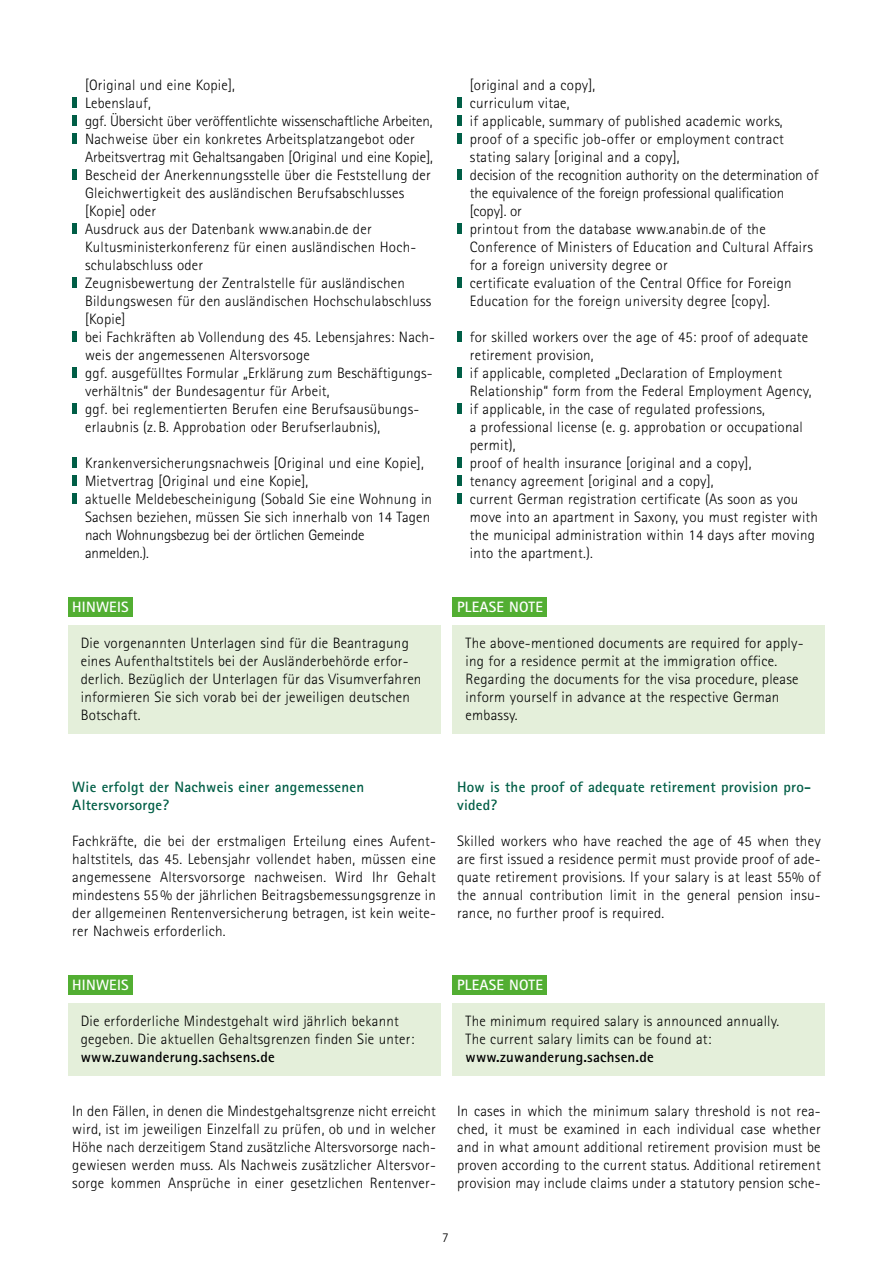
<style>
.page{position:relative;width:893px;height:1263px;background:#fff}
.page>*{position:absolute;margin:0;border:0;box-sizing:border-box;transform-origin:0 0}
.t1{font:300 15px/18px "Rotis Sans Serif Pro";letter-spacing:.015em;color:#000}
.t2{font:700 15px/18px "Rotis Sans Serif Pro";letter-spacing:.015em;color:#005e46}
.t3{font:700 15px "Rotis Sans Serif Pro";letter-spacing:.015em;color:#000}
.t4{font:700 15px "Rotis Sans Serif Pro";letter-spacing:.015em;color:#fff}
.t5{font:300 13.5px "Rotis Sans Serif Pro";color:#000}
</style>
<div class="page">
<div style="left:68px;top:597px;width:65px;height:19px;background:#52ae32"></div>
<div style="left:68px;top:625px;width:372px;height:108px;background:#e4efda"></div>
<div style="left:68px;top:975px;width:65px;height:19px;background:#52ae32"></div>
<div style="left:68px;top:1003px;width:372px;height:72px;background:#e4efda"></div>
<div style="left:72px;top:98px;width:5px;height:10px;background:#005e46"></div>
<div style="left:72px;top:116px;width:5px;height:10px;background:#005e46"></div>
<div style="left:72px;top:134px;width:5px;height:10px;background:#005e46"></div>
<div style="left:72px;top:170px;width:5px;height:10px;background:#005e46"></div>
<div style="left:72px;top:224px;width:5px;height:10px;background:#005e46"></div>
<div style="left:72px;top:278px;width:5px;height:10px;background:#005e46"></div>
<div style="left:72px;top:332px;width:5px;height:10px;background:#005e46"></div>
<div style="left:72px;top:368px;width:5px;height:10px;background:#005e46"></div>
<div style="left:72px;top:404px;width:5px;height:10px;background:#005e46"></div>
<div style="left:72px;top:458px;width:5px;height:10px;background:#005e46"></div>
<div style="left:72px;top:476px;width:5px;height:10px;background:#005e46"></div>
<div style="left:72px;top:494px;width:5px;height:10px;background:#005e46"></div>
<div style="left:453px;top:597px;width:94px;height:19px;background:#52ae32"></div>
<div style="left:453px;top:625px;width:372px;height:108px;background:#e4efda"></div>
<div style="left:453px;top:975px;width:94px;height:19px;background:#52ae32"></div>
<div style="left:453px;top:1003px;width:372px;height:72px;background:#e4efda"></div>
<div style="left:457px;top:98px;width:5px;height:10px;background:#005e46"></div>
<div style="left:457px;top:116px;width:5px;height:10px;background:#005e46"></div>
<div style="left:457px;top:134px;width:5px;height:10px;background:#005e46"></div>
<div style="left:457px;top:170px;width:5px;height:10px;background:#005e46"></div>
<div style="left:457px;top:224px;width:5px;height:10px;background:#005e46"></div>
<div style="left:457px;top:278px;width:5px;height:10px;background:#005e46"></div>
<div style="left:457px;top:332px;width:5px;height:10px;background:#005e46"></div>
<div style="left:457px;top:368px;width:5px;height:10px;background:#005e46"></div>
<div style="left:457px;top:404px;width:5px;height:10px;background:#005e46"></div>
<div style="left:457px;top:458px;width:5px;height:10px;background:#005e46"></div>
<div style="left:457px;top:476px;width:5px;height:10px;background:#005e46"></div>
<div style="left:457px;top:494px;width:5px;height:10px;background:#005e46"></div>
<p class="t1" style="left:85px;top:76px;width:352px">[Original und eine Kopie],<br>Lebenslauf,<br>ggf. Übersicht über veröffentlichte wissenschaftliche Arbeiten, Nachweise über ein konkretes Arbeitsplatzangebot oder Arbeitsvertrag mit Gehaltsangaben [Original und eine Kopie], Bescheid der Anerkennungsstelle über die Feststellung der Gleichwertigkeit des ausländischen Berufsabschlusses [Kopie] oder<br>Ausdruck aus der Datenbank www.anabin.de der Kultusministerkonferenz für einen ausländischen Hoch&shy;schulabschluss oder<br>Zeugnisbewertung der Zentralstelle für ausländischen Bildungswesen für den ausländischen Hochschulabschluss [Kopie]<br>bei Fachkräften ab Vollendung des 45. Lebensjahres: Nach&shy;weis der angemessenen Altersvorsoge<br>ggf. ausgefülltes Formular „Erklärung zum Beschäftigungs&shy;verhältnis“ der Bundesagentur für Arbeit,<br>ggf. bei reglementierten Berufen eine Berufsausübungs-- erlaubnis (z. B. Approbation oder Berufserlaubnis),</p>
<p class="t1" style="left:85px;top:454px;width:348px">Krankenversicherungsnachweis [Original und eine Kopie], Mietvertrag [Original und eine Kopie],<br>aktuelle Meldebescheinigung (Sobald Sie eine Wohnung in Sachsen beziehen, müssen Sie sich innerhalb von 14 Tagen nach Wohnungsbezug bei der örtlichen Gemeinde anmelden.).</p>
<p class="t4" style="left:72px;top:597px;width:58px">HINWEIS</p>
<p class="t1" style="left:81px;top:634px;width:342px">Die vorgenannten Unterlagen sind für die Beantragung eines Aufenthaltstitels bei der Ausländerbehörde erfor&shy;derlich. Bezüglich der Unterlagen für das Visumverfahren informieren Sie sich vorab bei der jeweiligen deutschen Botschaft.</p>
<p class="t1" style="left:470px;top:76px;width:350px">[original and a copy],<br>curriculum vitae,<br>if applicable, summary of published academic works,<br>proof of a specific job-offer or employment contract stating salary [original and a copy],<br>decision of the recognition authority on the determination of the equivalence of the foreign professional qualification [copy]. or<br>printout from the database www.anabin.de of the Conference of Ministers of Education and Cultural Affairs for a foreign university degree or<br>certificate evaluation of the Central Office for Foreign Education for the foreign university degree [copy].</p>
<p class="t1" style="left:470px;top:328px;width:350px">for skilled workers over the age of 45: proof of adequate retirement provision,<br>if applicable, completed „Declaration of Employment Relationship“ form from the Federal Employment Agency, if applicable, in the case of regulated professions,<br>a professional license (e. g. approbation or occupational permit),<br>proof of health insurance [original and a copy],<br>tenancy agreement [original and a copy],<br>current German registration certificate (As soon as you move into an apartment in Saxony, you must register with the municipal administration within 14 days after moving into the apartment.).</p>
<p class="t4" style="left:457px;top:597px;width:87px">PLEASE NOTE</p>
<p class="t1" style="left:466px;top:634px;width:339px">The above-mentioned documents are required for apply&shy;ing for a residence permit at the immigration office.<br>Regarding the documents for the visa procedure, please inform yourself in advance at the respective German embassy.</p>
<p class="t2" style="left:72px;top:778px;width:293px">Wie erfolgt der Nachweis einer angemessenen<br>Altersvorsorge?</p>
<p class="t1" style="left:72px;top:832px;width:365px;text-align:justify">Fachkräfte, die bei der erstmaligen Erteilung eines Aufent&shy;haltstitels, das 45. Lebensjahr vollendet haben, müssen eine angemessene Altersvorsorge nachweisen. Wird Ihr Gehalt mindestens 55% der jährlichen Beitragsbemessungsgrenze in der allgemeinen Rentenversicherung betragen, ist kein weite&shy;rer Nachweis erforderlich.</p>
<p class="t2" style="left:457px;top:778px;width:356px">How is the proof of adequate retirement provision pro&shy;vided?</p>
<p class="t1" style="left:457px;top:832px;width:365px;text-align:justify">Skilled workers who have reached the age of 45 when they are first issued a residence permit must provide proof of ade&shy;quate retirement provisions. If your salary is at least 55% of the annual contribution limit in the general pension insu&shy;rance, no further proof is required.</p>
<p class="t4" style="left:72px;top:975px;width:58px">HINWEIS</p>
<p class="t1" style="left:81px;top:1012px;width:335px">Die erforderliche Mindestgehalt wird jährlich bekannt gegeben. Die aktuellen Gehaltsgrenzen finden Sie unter:</p>
<p class="t3" style="left:81px;top:1047px;width:195px">www.zuwanderung.sachsens.de</p>
<p class="t1" style="left:72px;top:1102px;width:365px;text-align:justify">In den Fällen, in denen die Mindestgehaltsgrenze nicht erreicht wird, ist im jeweiligen Einzelfall zu prüfen, ob und in welcher Höhe nach derzeitigem Stand zusätzliche Altersvorsorge nach&shy;gewiesen werden muss. Als Nachweis zusätzlicher Altersvor&shy;sorge kommen Ansprüche in einer gesetzlichen Rentenver-</p>
<p class="t4" style="left:457px;top:975px;width:87px">PLEASE NOTE</p>
<p class="t1" style="left:466px;top:1012px;width:315px">The minimum required salary is announced annually.<br>The current salary limits can be found at:</p>
<p class="t3" style="left:466px;top:1047px;width:190px">www.zuwanderung.sachsen.de</p>
<p class="t1" style="left:457px;top:1102px;width:365px;text-align:justify">In cases in which the minimum salary threshold is not rea&shy;ched, it must be examined in each individual case whether and in what amount additional retirement provision must be proven according to the current status. Additional retirement provision may include claims under a statutory pension sche-</p>
<p class="t5" style="left:442px;top:1230px;width:8px">7</p>
</div>
